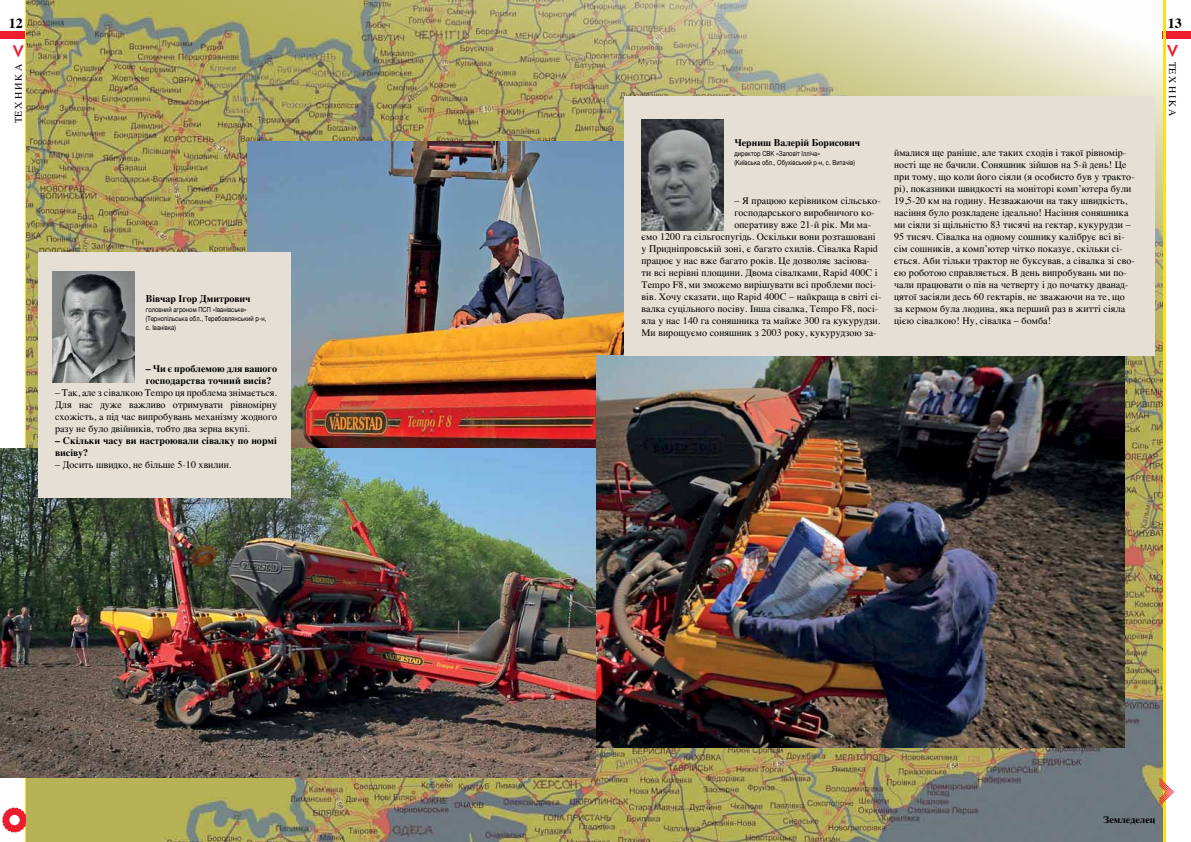
<style>
.page{position:relative;width:1191px;height:842px;background:#fff}
.page>*{position:absolute;margin:0;border:0;box-sizing:border-box;transform-origin:0 0}
.t1{font:700 14px "Times";color:#000}
.t2{font:10px/12px "Times";letter-spacing:.01em;color:#000}
.t3{font:700 10px/12px "Times";letter-spacing:.005em;color:#000}
.t4{font:7px/9px "Helvetica Neue";letter-spacing:.01em;color:#000;scale:.83 1}
.s1{font-weight:700;font-size:20.6px;color:#ed1c2e}
</style>
<div class="page">
<img style="left:28px;top:0;width:1134px;height:842px">
<div style="left:0;top:31px;width:28px;height:8px;background:#ed1c2e"></div>
<hr style="left:26px;top:0;width:2px;height:842px;background:#ffdf1c">
<svg style="left:2px;top:807px;width:25px;height:25px"></svg>
<div style="left:1162px;top:31px;width:29px;height:8px;background:#ed1c2e"></div>
<hr style="left:1162px;top:0;width:3px;height:842px;background:#ffdf1c">
<svg style="left:1159px;top:778px;width:15px;height:28px"></svg>
<img style="left:247px;top:141px;width:377px;height:315px">
<img style="left:596px;top:356px;width:528px;height:391px">
<div style="left:624px;top:96px;width:530px;height:260px;background:#e6dfd5"></div>
<img style="left:641px;top:120px;width:82px;height:110px">
<img style="left:0;top:448px;width:595px;height:330px">
<div style="left:38px;top:252px;width:253px;height:245px;background:#e6dfd5"></div>
<img style="left:53px;top:272px;width:81px;height:110px">
<h1 class="t1" style="left:9px;top:9px;width:15px">12</h1>
<p class="t2" style="left:12px;top:123px;width:80px;rotate:-90deg">Тех ника <span class="s1">&lt;</span></p>
<p class="t3" style="left:146px;top:291px;width:106px">Вівчар Ігор Дмитрович</p>
<p class="t4" style="left:146px;top:305px;width:147px">головний агроном ПСП «Іванівське» (Тернопільська обл., Теребовлянський р-н, с. Іванівка)</p>
<p class="t3" style="left:146px;top:362px;width:133px">– Чи є проблемою для вашого господарства точний висів?</p>
<p class="t2" style="left:55px;top:386px;width:223px;text-align:justify">– Так, але з сівалкою Теmpо ця проблема знімається.<br>Для нас дуже важливо отримувати рівномірну схожість, а під час випробувань механізму жодного разу не було двійників, тобто два зерна вкупі.</p>
<p class="t3" style="left:55px;top:434px;width:223px">– Скільки часу ви настроювали сівалку по нормі висіву?</p>
<p class="t2" style="left:55px;top:458px;width:178px">– Досить швидко, не більше 5-10 хвилин.</p>
<p class="t3" style="left:734px;top:135px;width:127px">Черниш Валерій Борисович</p>
<p class="t4" style="left:734px;top:149px;width:147px">директор СВК «Заповіт Ілліча»<br>(Київська обл., Обухівський р-н, с. Витачів)</p>
<p class="t2" style="left:734px;top:194px;width:148px">– Я працюю керівником сільсько-</p>
<p class="t2" style="left:734px;top:206px;width:142px">господарського виробничого ко-</p>
<p class="t2" style="left:734px;top:218px;width:138px">оперативу вже 21-й рік. Ми ма-</p>
<p class="t2" style="left:641px;top:230px;width:235px">ємо 1200 га сільгоспугідь. Оскільки вони розташовані</p>
<p class="t2" style="left:641px;top:242px;width:238px">у Придніпровській зоні, є багато схилів. Сівалка Rapid</p>
<p class="t2" style="left:641px;top:254px;width:230px">працює у нас вже багато років. Це дозволяє засіюва-</p>
<p class="t2" style="left:641px;top:266px;width:238px">ти всі нерівні площини. Двома сівалками, Rapid 400C і</p>
<p class="t2" style="left:641px;top:278px;width:236px">Tempo F8, ми зможемо вирішувати всі проблеми посі-</p>
<p class="t2" style="left:641px;top:290px;width:241px">вів. Хочу сказати, що Rapid 400C – найкраща в світі сі-</p>
<p class="t2" style="left:641px;top:302px;width:238px">валка суцільного посіву. Інша сівалка, Tempo F8, посі-</p>
<p class="t2" style="left:641px;top:314px;width:240px">яла у нас 140 га соняшника та майже 300 га кукурудзи.</p>
<p class="t2" style="left:641px;top:326px;width:237px">Ми вирощуємо соняшник з 2003 року, кукурудзою за-</p>
<p class="t2" style="left:894px;top:146px;width:242px">ймалися ще раніше, але таких сходів і такої рівномір&shy;ності ще не бачили. Соняшник зійшов на 5-й день! Це при тому, що коли його сіяли (я особисто був у тракто&shy;рі), показники швидкості на моніторі комп’ютера були 19,5-20 км на годину. Незважаючи на таку швидкість, насіння було розкладене ідеально! Насіння соняшника ми сіяли зі щільністю 83 тисячі на гектар, кукурудзи – 95 тисяч. Сівалка на одному сошнику калібрує всі ві&shy;сім сошників, а комп’ютер чітко показує, скільки сі&shy;ється. Аби тільки трактор не буксував, а сівалка зі сво&shy;єю роботою справляється. В день випробувань ми по&shy;чали працювати о пів на четверту і до початку дванад&shy;цятої засіяли десь 60 гектарів, не зважаючи на те, що за кермом була людина, яка перший раз в житті сіяла цією сівалкою! Ну, сівалка – бомба!</p>
<h1 class="t1" style="left:1167px;top:9px;width:15px">13</h1>
<p class="t2" style="left:1179px;top:45px;width:73px;rotate:90deg"><span class="s1">&gt;</span> ТехнIка</p>
<p class="t3" style="left:1103px;top:812px;width:54px">Земледелец</p>
</div>
